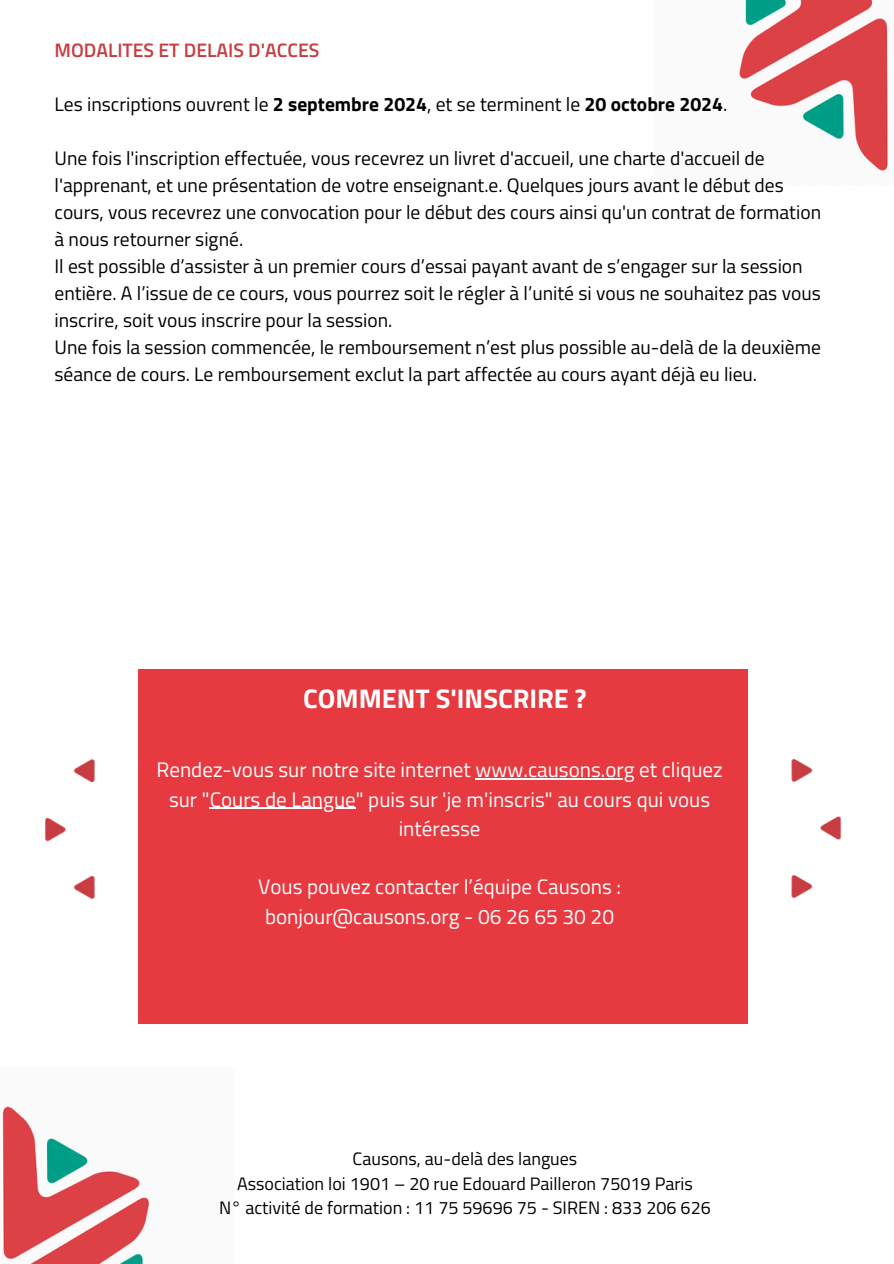
<style>
.page{position:relative;width:894px;height:1264px;background:#fff}
.page>*{position:absolute;margin:0;border:0;box-sizing:border-box;transform-origin:0 0}
.t1{font:700 27px "Titillium Web";color:#fff}
.t2{font:21px/29.2px "Titillium Web";color:#fff;text-align:center}
.t3{font:19.5px/27px "Titillium Web";color:#000}
.t4{font:600 19.5px "Titillium Web";color:#c83c41}
.t5{font:18px "Titillium Web";color:#000}
.s1{font-weight:700}
</style>
<div class="page">
<img style="left:739px;top:0;width:149px;height:171px">
<img style="left:2px;top:1106px;width:147px;height:157px">
<div style="left:138px;top:669px;width:610px;height:354px;background:#e73940"></div>
<img style="left:45px;top:759px;width:50px;height:140px">
<img style="left:791px;top:759px;width:50px;height:139px">
<hr style="left:475px;top:778px;width:159px;height:1px;background:#fff">
<hr style="left:210px;top:807px;width:146px;height:1px;background:#fff">
<h3 class="t4" style="left:54px;top:35px;width:266px">MODALITES ET DELAIS D'ACCES</h3>
<h3 class="t3" style="left:54px;top:90px;width:674px">Les inscriptions ouvrent le <span class="s1">2 septembre 2024</span>, et se terminent le <span class="s1">20 octobre 2024</span>.</h3>
<p class="t3" style="left:54px;top:144px;width:768px">Une fois l'inscription effectuée, vous recevrez un livret d'accueil, une charte d'accueil de l'apprenant, et une présentation de votre enseignant.e. Quelques jours avant le début des cours, vous recevrez une convocation pour le début des cours ainsi qu'un contrat de formation à nous retourner signé.</p>
<p class="t3" style="left:54px;top:252px;width:767px">Il est possible d’assister à un premier cours d’essai payant avant de s’engager sur la session entière. A l’issue de ce cours, vous pourrez soit le régler à l’unité si vous ne souhaitez pas vous inscrire, soit vous inscrire pour la session.<br>Une fois la session commencée, le remboursement n’est plus possible au-delà de la deuxième séance de cours. Le remboursement exclut la part affectée au cours ayant déjà eu lieu.</p>
<p class="t1" style="left:303px;top:677px;width:285px">COMMENT S'INSCRIRE ?</p>
<h3 class="t2" style="left:156px;top:754px;width:567px">Rendez-vous sur notre site internet www.causons.org et cliquez</h3>
<h3 class="t2" style="left:169px;top:784px;width:542px">sur "Cours de Langue" puis sur 'je m'inscris" au cours qui vous</h3>
<p class="t2" style="left:398px;top:813px;width:83px">intéresse</p>
<p class="t2" style="left:258px;top:871px;width:364px">Vous pouvez contacter l’équipe Causons : bonjour@causons.org - 06 26 65 30 20</p>
<p class="t5" style="left:352px;top:1144px;width:226px">Causons, au-delà des langues</p>
<p class="t5" style="left:237px;top:1169px;width:457px">Association loi 1901 – 20 rue Edouard Pailleron 75019 Paris</p>
<p class="t5" style="left:219px;top:1193px;width:493px">N° activité de formation : 11 75 59696 75 - SIREN : 833 206 626</p>
</div>
